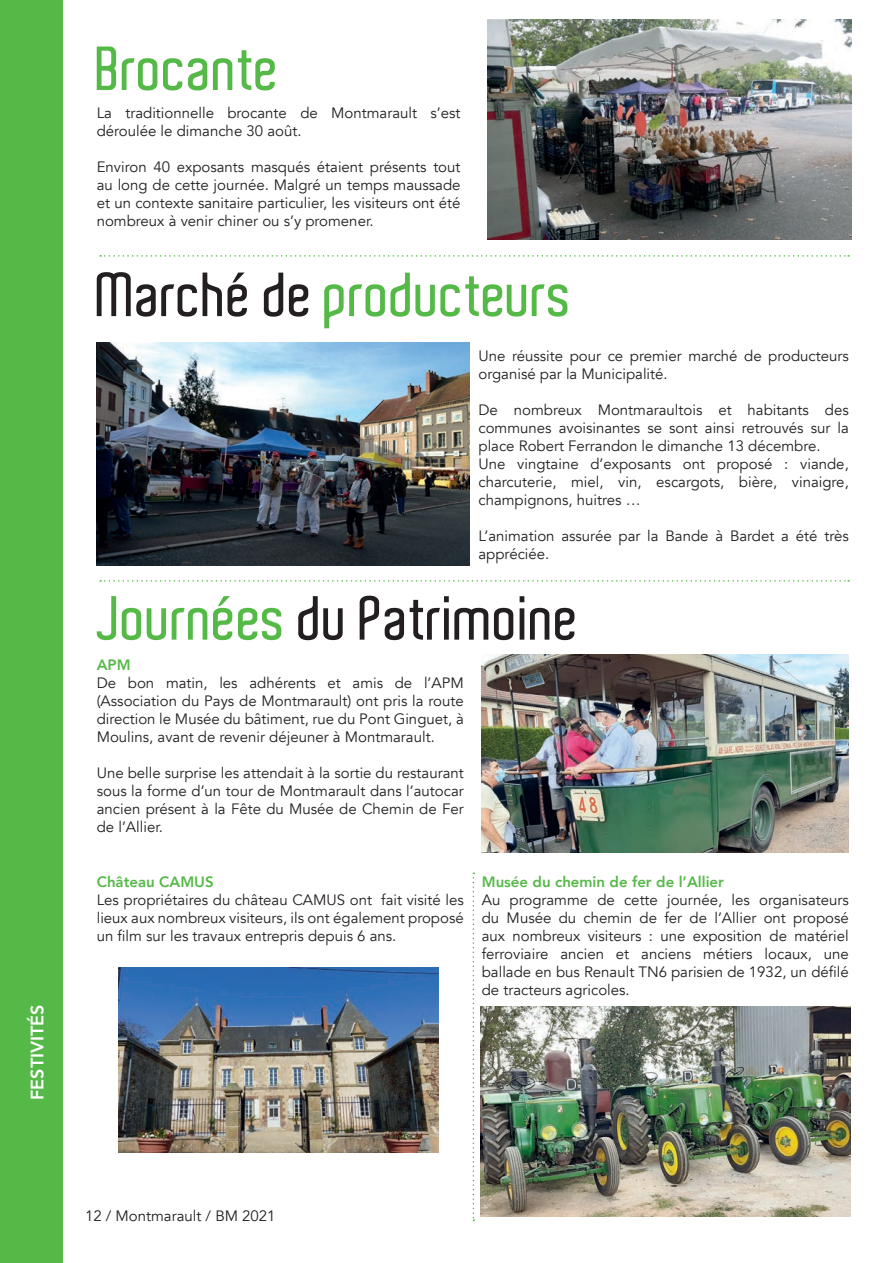
<style>
.page{position:relative;width:893px;height:1263px;background:#fff}
.page>*{position:absolute;margin:0;border:0;box-sizing:border-box;transform-origin:0 0}
.t1{font:600 60px "Aldo";color:#55b948;scale:.95 1}
.t2{font:600 60px "Aldo";color:#231f20;scale:.95 1}
.t3{font:800 18px "Avenir";color:#fff}
.t4{font:15px/18px "Avenir";color:#231f20;text-align:justify}
.t5{font:800 15px "Avenir";color:#55b948}
.s1{color:#231f20}
.s2{color:#55b948}
</style>
<div class="page">
<div style="left:0;top:0;width:63px;height:1263px;background:#55b948"></div>
<svg style="left:473px;top:872px;width:1px;height:349px"></svg>
<svg style="left:100px;top:255px;width:749px;height:2px"></svg>
<svg style="left:100px;top:580px;width:749px;height:2px"></svg>
<img style="left:97px;top:343px;width:372px;height:223px">
<img style="left:482px;top:655px;width:367px;height:198px">
<img style="left:480px;top:1006px;width:370px;height:210px">
<img style="left:488px;top:19px;width:363px;height:220px">
<img style="left:119px;top:967px;width:320px;height:185px">
<p class="t3" style="left:23px;top:1100px;width:97px;rotate:-90deg">FESTIVITÉS</p>
<h1 class="t1" style="left:97px;top:35px;width:194px">Brocante</h1>
<p class="t4" style="left:97px;top:104px;width:365px">La traditionnelle brocante de Montmarault s’est déroulée le dimanche 30 août.</p>
<p class="t4" style="left:97px;top:158px;width:365px">Environ 40 exposants masqués étaient présents tout au long de cette journée. Malgré un temps maussade et un contexte sanitaire particulier, les visiteurs ont été nombreux à venir chiner ou s’y promener.</p>
<h1 class="t1" style="left:97px;top:261px;width:503px"><span class="s1">Marché de</span> producteurs</h1>
<p class="t4" style="left:478px;top:347px;width:372px">Une réussite pour ce premier marché de producteurs organisé par la Municipalité.</p>
<p class="t4" style="left:478px;top:401px;width:372px;text-align:left">De nombreux Montmaraultois et habitants des communes avoisinantes se sont ainsi retrouvés sur la place Robert Ferrandon le dimanche 13 décembre.<br>Une vingtaine d’exposants ont proposé : viande, charcuterie, miel, vin, escargots, bière, vinaigre, champignons, huitres …</p>
<p class="t4" style="left:478px;top:527px;width:372px">L’animation assurée par la Bande à Bardet a été très appréciée.</p>
<h1 class="t2" style="left:97px;top:585px;width:509px"><span class="s2">Journées</span> du Patrimoine</h1>
<p class="t5" style="left:97px;top:653px;width:35px">APM</p>
<p class="t4" style="left:97px;top:674px;width:369px">De bon matin, les adhérents et amis de l’APM (Association du Pays de Montmarault) ont pris la route direction le Musée du bâtiment, rue du Pont Ginguet, à Moulins, avant de revenir déjeuner à Montmarault.</p>
<p class="t4" style="left:97px;top:764px;width:369px">Une belle surprise les attendait à la sortie du restaurant sous la forme d’un tour de Montmarault dans l’autocar ancien présent à la Fête du Musée de Chemin de Fer de l’Allier.</p>
<p class="t5" style="left:97px;top:870px;width:118px">Château CAMUS</p>
<p class="t4" style="left:97px;top:891px;width:369px">Les propriétaires du château CAMUS ont fait visité les lieux aux nombreux visiteurs, ils ont également proposé un film sur les travaux entrepris depuis 6 ans.</p>
<p class="t5" style="left:482px;top:870px;width:244px">Musée du chemin de fer de l’Allier</p>
<p class="t4" style="left:482px;top:891px;width:369px">Au programme de cette journée, les organisateurs du Musée du chemin de fer de l’Allier ont proposé aux nombreux visiteurs : une exposition de matériel ferroviaire ancien et anciens métiers locaux, une ballade en bus Renault TN6 parisien de 1932, un défilé de tracteurs agricoles.</p>
<p class="t4" style="left:85px;top:1207px;width:192px">12 / Montmarault / BM 2021</p>
</div>
